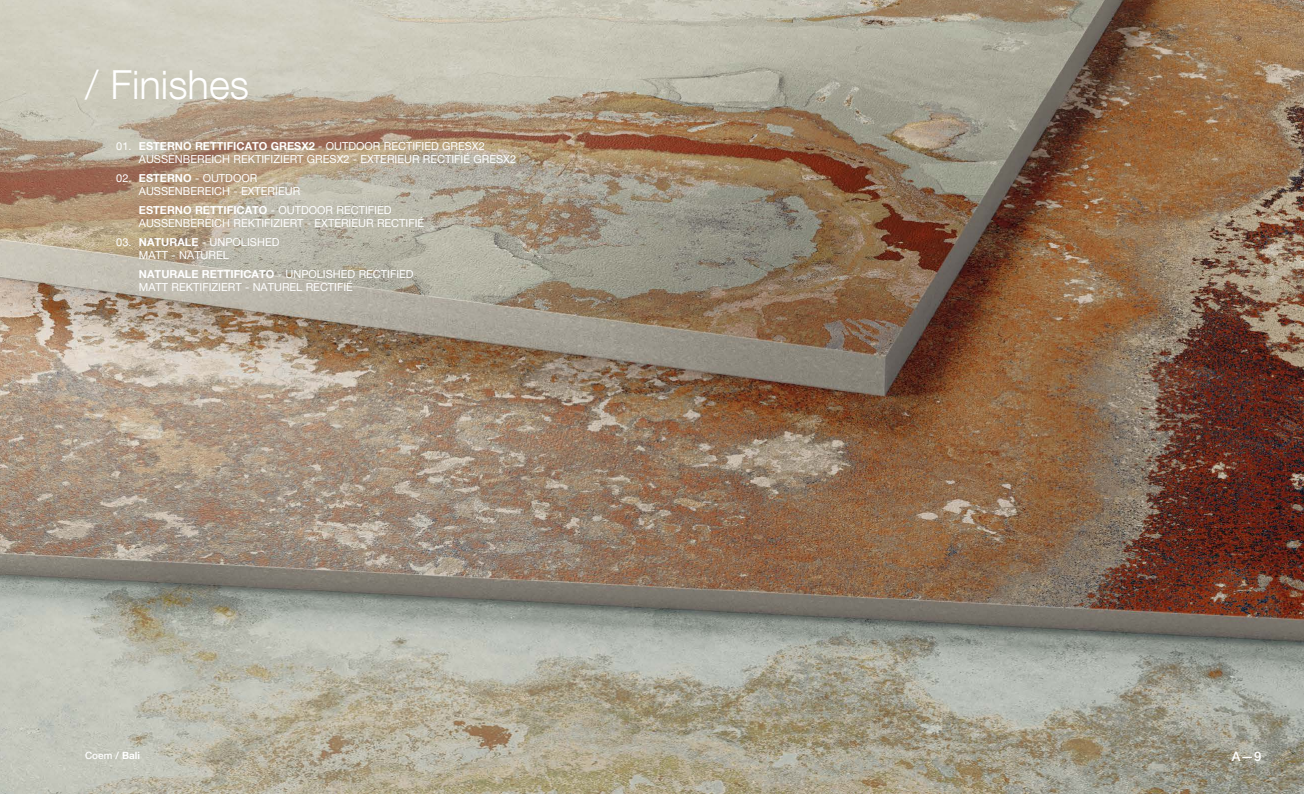
<style>
.page{position:relative;width:1304px;height:794px;background:#fff}
.page>*{position:absolute;margin:0;border:0;box-sizing:border-box;transform-origin:0 0}
.t1{font:300 40px "Helvetica Neue LT Com";color:#fff}
.t2{font:500 13px "Helvetica Neue LT Com";color:#fff}
.t3{font:11px/13.2px "Helvetica Neue LT Com";color:#fff}
.t4{font:500 10px "Helvetica Neue LT Com";color:#fff}
.s1{font-weight:700}
.s2{font-weight:300}
</style>
<div class="page">
<img style="left:0;top:0;width:1304px;height:794px">
<h1 class="t1" style="left:85px;top:61px;width:166px">/ Finishes</h1>
<p class="t3" style="left:139px;top:139px;width:379px;text-indent:-23px">01. <span class="s1">ESTERNO RETTIFICATO GRESX2</span> - OUTDOOR RECTIFIED GRESX2<br>AUSSENBEREICH REKTIFIZIERT GRESX2 - EXTERIEUR RECTIFIÉ GRESX2</p>
<p class="t3" style="left:139px;top:171px;width:163px;text-indent:-23px">02<span class="s2">.</span> <span class="s1">ESTERNO</span> - OUTDOOR<br>AUSSENBEREICH - EXTERIEUR</p>
<p class="t3" style="left:139px;top:203px;width:287px"><span class="s1">ESTERNO RETTIFICATO</span> - OUTDOOR RECTIFIED<br>AUSSENBEREICH REKTIFIZIERT - EXTERIEUR RECTIFIÉ</p>
<p class="t3" style="left:139px;top:235px;width:142px;text-indent:-23px">03. <span class="s1">NATURALE</span> - UNPOLISHED<br>MATT - NATUREL</p>
<p class="t3" style="left:139px;top:267px;width:276px"><span class="s1">NATURALE RETTIFICATO</span> - UNPOLISHED RECTIFIED<br>MATT REKTIFIZIERT - NATUREL RECTIFIÉ</p>
<p class="t4" style="left:85px;top:749px;width:56px">Coem / <span class="s1">Bali</span></p>
<p class="t2" style="left:1232px;top:748px;width:31px">A—9</p>
</div>
